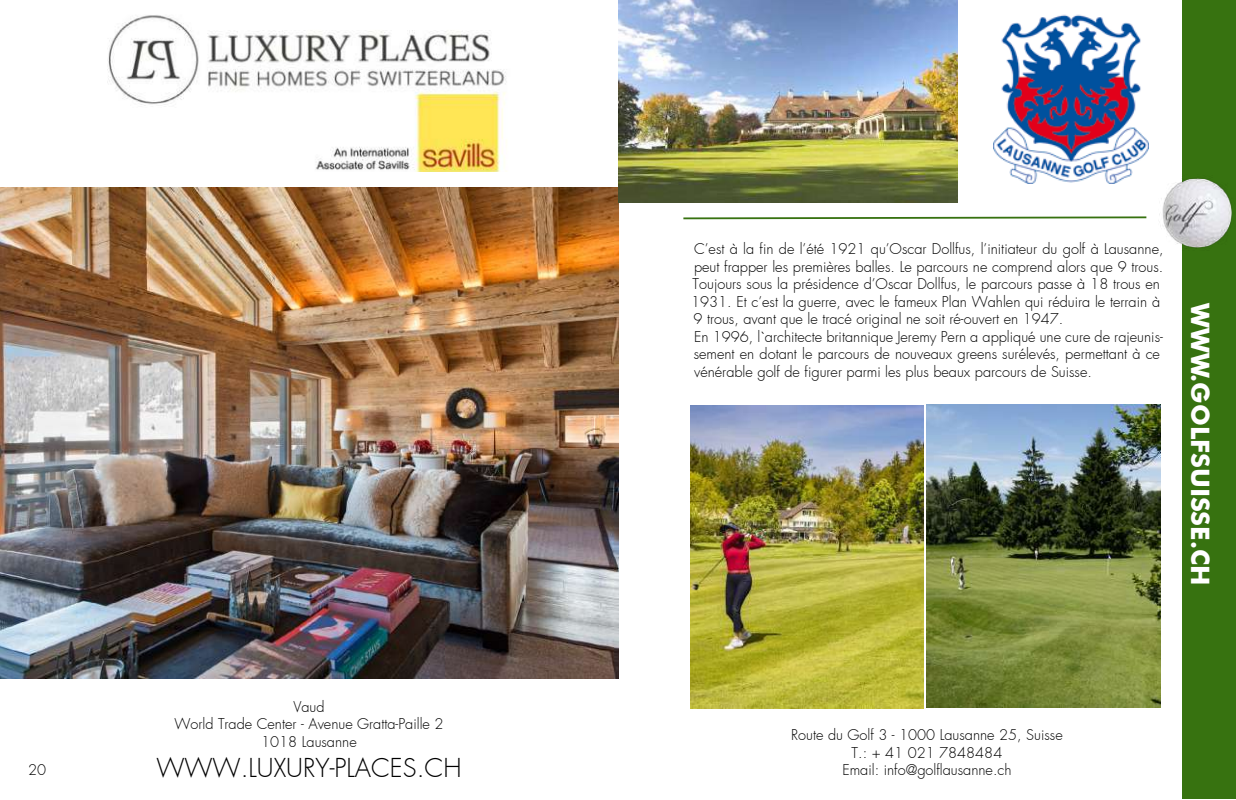
<style>
.page{position:relative;width:1236px;height:800px;background:#fff}
.page>*{position:absolute;margin:0;border:0;box-sizing:border-box;transform-origin:0 0}
.t1{font:300 25.4px "Futura";color:#000}
.t2{font:700 25.4px "Futura BT";color:#fff}
.t3{font:300 14.6px/17.4px "Futura";color:#000;text-align:center}
</style>
<div class="page">
<img style="left:0;top:187px;width:618px;height:491px">
<img style="left:107px;top:15px;width:400px;height:156px">
<div style="left:1183px;top:0;width:53px;height:798px;background:#377210"></div>
<svg style="left:683px;top:216px;width:464px;height:4px"></svg>
<img style="left:1159px;top:175px;width:73px;height:75px">
<img style="left:618px;top:0;width:340px;height:203px">
<img style="left:994px;top:14px;width:154px;height:169px">
<img style="left:690px;top:405px;width:233px;height:303px">
<img style="left:927px;top:404px;width:233px;height:303px">
<p class="t3" style="left:28px;top:760px;width:20px">20</p>
<p class="t3" style="left:174px;top:697px;width:271px">Vaud<br>World Trade Center - Avenue Gratta-Paille 2<br>1018 Lausanne</p>
<h1 class="t1" style="left:156px;top:751px;width:307px">WWW.LUXURY-PLACES.CH</h1>
<p class="t3" style="left:691px;top:240px;width:474px;text-align:left">C’est à la fin de l’été 1921 qu’Oscar Dollfus, l’initiateur du golf à Lausanne, peut frapper les premières balles. Le parcours ne comprend alors que 9 trous.<br>Toujours sous la présidence d’Oscar Dollfus, le parcours passe à 18 trous en 1931. Et c’est la guerre, avec le fameux Plan Wahlen qui réduira le terrain à 9 trous, avant que le tracé original ne soit ré-ouvert en 1947.<br>En 1996, l`architecte britannique Jeremy Pern a appliqué une cure de rajeunis&shy;sement en dotant le parcours de nouveaux greens surélevés, permettant à ce vénérable golf de figurer parmi les plus beaux parcours de Suisse.</p>
<h1 class="t2" style="left:1216px;top:303px;width:283px;rotate:90deg">WWW.GOLFSUISSE.CH</h1>
<p class="t3" style="left:791px;top:726px;width:273px">Route du Golf 3 - 1000 Lausanne 25, Suisse<br>T.: + 41 021 7848484<br>Email: info@golflausanne.ch</p>
</div>
